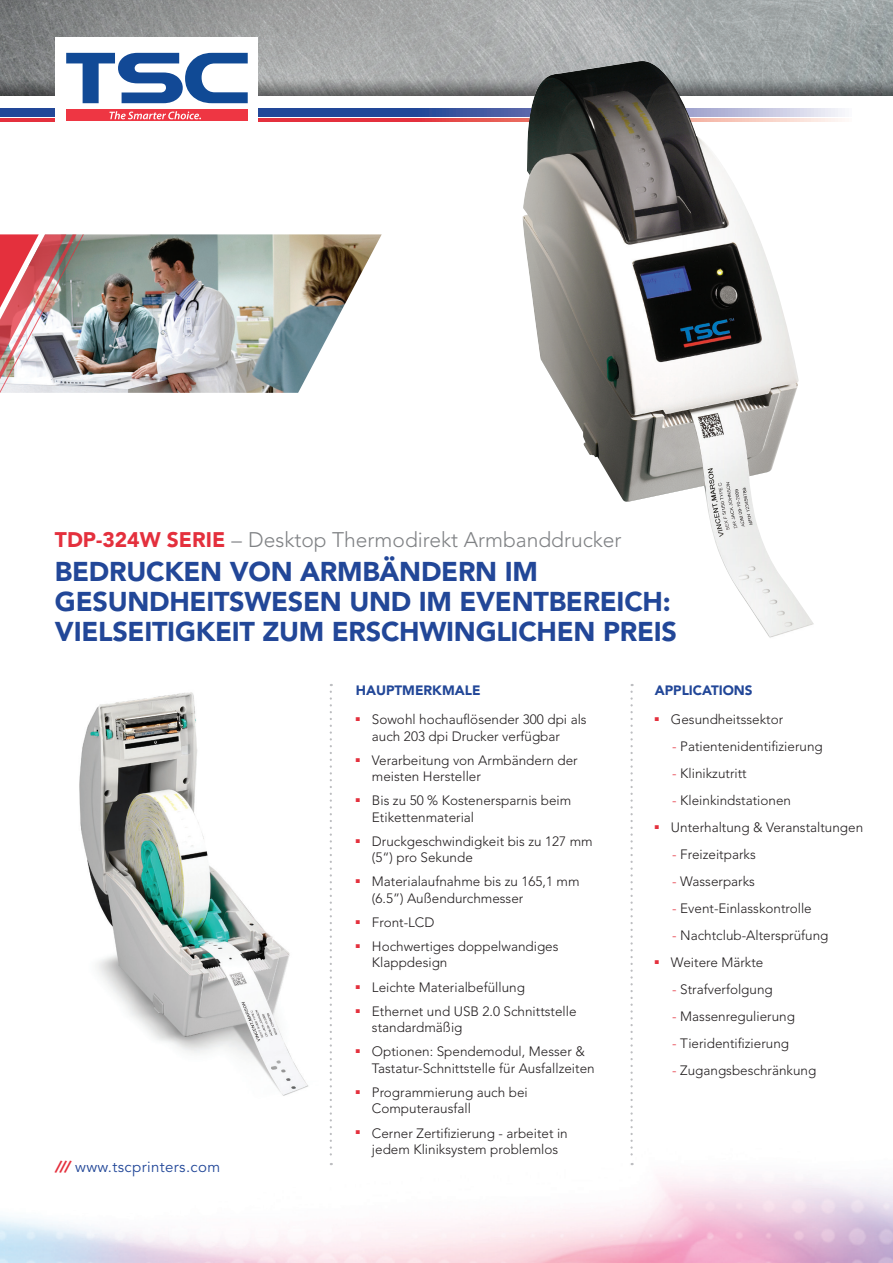
<style>
.page{position:relative;width:893px;height:1263px;background:#fff}
.page>*{position:absolute;margin:0;border:0;box-sizing:border-box;transform-origin:0 0}
.t1{font:900 27px/30px "Avenir";letter-spacing:-.01em;color:#224798}
.t2{font:300 21px "Avenir";color:#808285}
.t3{font:15px "Avenir";letter-spacing:.025em;color:#224798}
.t4{font:300 13.5px/16.2px "Avenir";color:#231f20}
.t5{font:900 13.5px "Avenir";color:#224798}
.s1{font-weight:900;color:#e4303d}
.s2{font-weight:900;font-style:italic;color:#e4303d}
.s3{color:#e4303d}
</style>
<div class="page">
<img style="left:0;top:0;width:893px;height:95px">
<svg style="left:0;top:108px;width:842px;height:8px;background:#3a58a1"></svg>
<svg style="left:0;top:119px;width:842px;height:2px"></svg>
<div style="left:55px;top:37px;width:203px;height:153px;background:#fff"></div>
<svg style="left:66px;top:53px;width:182px;height:50px"></svg>
<div style="left:66px;top:110px;width:182px;height:11px;background:#ee3643"></div>
<svg style="left:109px;top:111px;width:92px;height:8px"></svg>
<img style="left:84px;top:234px;width:298px;height:159px">
<img style="left:0;top:234px;width:84px;height:159px">
<svg style="left:330px;top:692px;width:2px;height:473px"></svg>
<svg style="left:630px;top:692px;width:3px;height:473px"></svg>
<img style="left:523px;top:61px;width:292px;height:577px">
<img style="left:79px;top:692px;width:230px;height:404px">
<h2 class="t2" style="left:55px;top:528px;width:568px"><span class="s1">TDP-324W SERIE</span> – Desktop Thermodirekt Armbanddrucker</h2>
<h1 class="t1" style="left:55px;top:556px;width:623px">BEDRUCKEN VON ARMBÄNDERN IM<br>GESUNDHEITSWESEN UND IM EVENTBEREICH:<br>VIELSEITIGKEIT ZUM ERSCHWINGLICHEN PREIS</h1>
<p class="t3" style="left:55px;top:1158px;width:167px"><span class="s2">///</span> www.tscprinters.com</p>
<p class="t5" style="left:356px;top:682px;width:126px">HAUPTMERKMALE</p>
<p class="t4" style="left:372px;top:711px;width:216px;text-indent:-16px"><sup>■</sup> Sowohl hochauflösender 300 dpi als auch 203 dpi Drucker verfügbar</p>
<p class="t4" style="left:372px;top:752px;width:207px;text-indent:-16px"><sup>■</sup> Verarbeitung von Armbändern der meisten Hersteller</p>
<p class="t4" style="left:372px;top:792px;width:201px;text-indent:-16px"><sup>■</sup> Bis zu 50 % Kostenersparnis beim<br>Etikettenmaterial</p>
<p class="t4" style="left:372px;top:833px;width:222px;text-indent:-16px"><sup>■</sup> Druckgeschwindigkeit bis zu 127 mm (5“) pro Sekunde</p>
<p class="t4" style="left:372px;top:873px;width:209px;text-indent:-16px"><sup>■</sup> Materialaufnahme bis zu 165,1 mm (6.5”) Außendurchmesser</p>
<p class="t4" style="left:356px;top:914px;width:80px"><sup>■</sup> Front-LCD</p>
<p class="t4" style="left:372px;top:938px;width:188px;text-indent:-16px"><sup>■</sup> Hochwertiges doppelwandiges<br>Klappdesign</p>
<p class="t4" style="left:356px;top:979px;width:171px"><sup>■</sup> Leichte Materialbefüllung</p>
<p class="t4" style="left:372px;top:1003px;width:206px;text-indent:-16px"><sup>■</sup> Ethernet und USB 2.0 Schnittstelle standardmäßig</p>
<p class="t4" style="left:372px;top:1044px;width:224px;text-indent:-16px"><sup>■</sup> Optionen: Spendemodul, Messer &amp;<br>Tastatur-Schnittstelle für Ausfallzeiten</p>
<p class="t4" style="left:372px;top:1084px;width:157px;text-indent:-16px"><sup>■</sup> Programmierung auch bei<br>Computerausfall</p>
<p class="t4" style="left:356px;top:1125px;width:213px;text-align:center"><sup>■</sup> Cerner Zertifizierung - arbeitet in jedem Kliniksystem problemlos</p>
<p class="t5" style="left:655px;top:682px;width:99px">APPLICATIONS</p>
<p class="t4" style="left:655px;top:711px;width:130px"><sup>■</sup> Gesundheitssektor</p>
<p class="t4" style="left:672px;top:738px;width:152px"><span class="s3">-</span> Patientenidentifizierung</p>
<p class="t4" style="left:672px;top:765px;width:76px"><span class="s3">-</span> Klinikzutritt</p>
<p class="t4" style="left:672px;top:792px;width:120px"><span class="s3">-</span> Kleinkindstationen</p>
<p class="t4" style="left:655px;top:819px;width:210px"><sup>■</sup> Unterhaltung &amp; Veranstaltungen</p>
<p class="t4" style="left:672px;top:846px;width:85px"><span class="s3">-</span> Freizeitparks</p>
<p class="t4" style="left:672px;top:873px;width:84px"><span class="s3">-</span> Wasserparks</p>
<p class="t4" style="left:672px;top:900px;width:141px"><span class="s3">-</span> Event-Einlasskontrolle</p>
<p class="t4" style="left:672px;top:927px;width:158px"><span class="s3">-</span> Nachtclub-Altersprüfung</p>
<p class="t4" style="left:655px;top:954px;width:110px"><sup>■</sup> Weitere Märkte</p>
<p class="t4" style="left:672px;top:981px;width:102px"><span class="s3">-</span> Strafverfolgung</p>
<p class="t4" style="left:672px;top:1008px;width:124px"><span class="s3">-</span> Massenregulierung</p>
<p class="t4" style="left:672px;top:1035px;width:118px"><span class="s3">-</span> Tieridentifizierung</p>
<p class="t4" style="left:672px;top:1062px;width:146px"><span class="s3">-</span> Zugangsbeschränkung</p>
</div>
